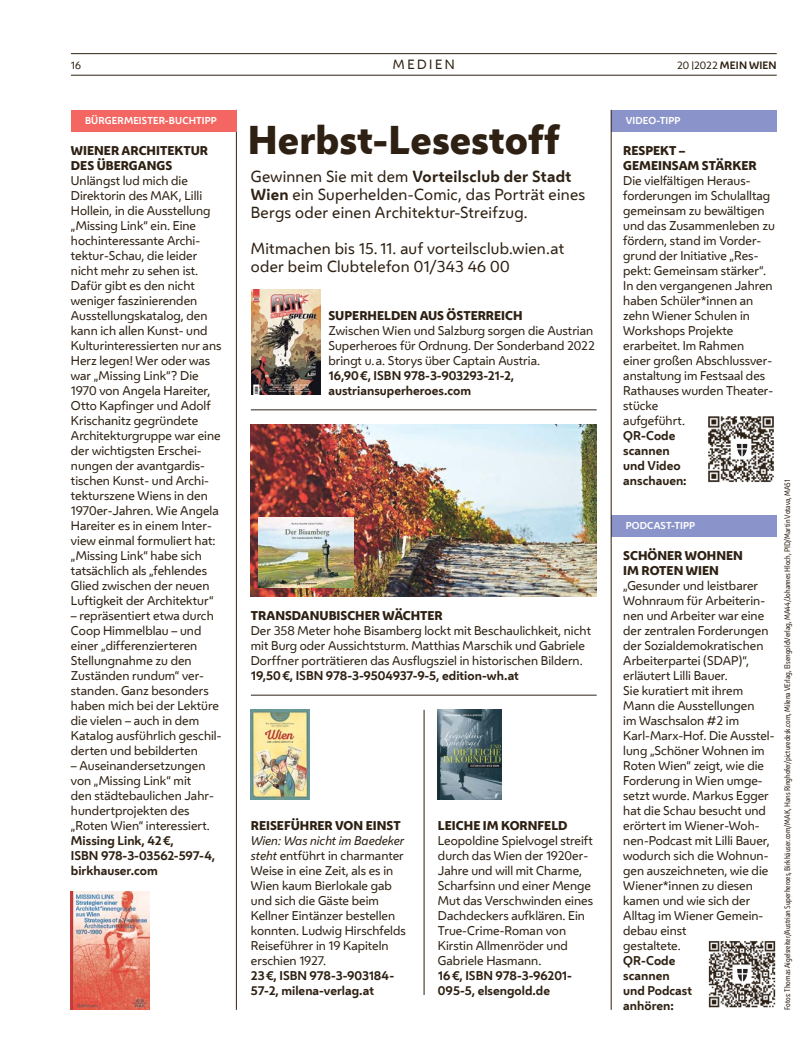
<style>
.page{position:relative;width:798px;height:1063px;background:#fff}
.page>*{position:absolute;margin:0;border:0;box-sizing:border-box;transform-origin:0 0}
.t1{font:800 37.5px "Wiener Melange";color:#2e2113}
.t2{font:15px/18px "Wiener Melange";letter-spacing:.015em;color:#2e2113}
.t3{font:12.5px "Wiener Melange";color:#2e2113}
.Spalte_Infobox_Spalte_Header{font:11.88px/15px "Wiener Melange";color:#2e2113}
.Spalte_Infobox_Spalte_FT{font:11.88px/15px "Wiener Melange";color:#2e2113}
.Spalte_Infobox_Spalte_Header-2{font:700 11.88px/15px "Wiener Melange";color:#2e2113}
.Spalte_Infobox_Spalte_Header-3{font:800 11.88px/15px "Wiener Melange";color:#2e2113}
.Spalte_Infobox_Spalte_Info{font:700 11.88px/15px "Wiener Melange";color:#2e2113}
.t4{font:700 10px "Wiener Melange";letter-spacing:.01em;color:#2e2113}
.t5{font:10px "Wiener Melange";color:#2e2113}
.t6{font:700 9.38px "Wiener Melange";letter-spacing:.015em;color:#fff}
.t7{font:7.5px "Wiener Melange Cd";color:#2e2113}
.s1{font-weight:700}
.s2{font-style:italic}
.s3{font-weight:400}
.s4{font-weight:400;font-size:7.5px}
</style>
<div class="page">
<hr style="left:71px;top:75px;width:705px;height:1px;background:#2e2113">
<hr style="left:71px;top:53px;width:705px;height:1px;background:#2e2113">
<img style="left:251px;top:425px;width:345px;height:171px">
<img style="left:251px;top:290px;width:69px;height:105px">
<hr style="left:251px;top:410px;width:345px;height:1px;background:#2e2113">
<hr style="left:251px;top:695px;width:345px;height:1px;background:#2e2113">
<hr style="left:236px;top:110px;width:1px;height:900px;background:#2e2113">
<div style="left:71px;top:110px;width:165px;height:22px;background:#f46661"></div>
<img style="left:71px;top:892px;width:79px;height:118px">
<img style="left:438px;top:710px;width:63px;height:90px">
<img style="left:251px;top:710px;width:58px;height:90px">
<img style="left:259px;top:518px;width:95px;height:70px">
<hr style="left:423px;top:710px;width:1px;height:285px;background:#2e2113">
<div style="left:611px;top:110px;width:166px;height:22px;background:#8b94ca"></div>
<div style="left:611px;top:515px;width:166px;height:22px;background:#8b94ca"></div>
<hr style="left:610px;top:110px;width:1px;height:900px;background:#2e2113">
<img style="left:708px;top:416px;width:66px;height:67px">
<svg style="left:736px;top:444px;width:11px;height:12px"></svg>
<img style="left:708px;top:941px;width:68px;height:67px">
<svg style="left:736px;top:969px;width:11px;height:12px"></svg>
<p class="t5" style="left:71px;top:58px;width:12px">16</p>
<p class="t3" style="left:393px;top:55px;width:25px">Medien</p>
<p class="t6" style="left:85px;top:113px;width:133px">BÜRGERMEISTER-BUCHTIPP</p>
<h1 class="Spalte_Infobox_Spalte_Header-3" style="left:71px;top:143px;width:139px">WIENER ARCHITEKTUR<br>DES ÜBERGANGS</h1>
<p class="Spalte_Infobox_Spalte_FT" style="left:71px;top:172px;width:152px">Unlängst lud mich die<br>Direktorin des MAK, Lilli<br>Hollein, in die Ausstellung „Missing Link“ ein. Eine hochinteressante Archi&shy;tektur-Schau, die leider nicht mehr zu sehen ist.<br>Dafür gibt es den nicht weniger faszinierenden<br>Ausstellungskatalog, den kann ich allen Kunst- und<br>Kulturinteressierten nur ans<br>Herz legen! Wer oder was war „Missing Link“? Die<br>1970 von Angela Hareiter,<br>Otto Kapfinger und Adolf<br>Krischanitz gegründete<br>Architekturgruppe war eine der wichtigsten Erschei&shy;nungen der avantgardis&shy;tischen Kunst- und Archi&shy;tekturszene Wiens in den<br>1970er-Jahren. Wie Angela<br>Hareiter es in einem Inter&shy;view einmal formuliert hat: „Missing Link“ habe sich tatsächlich als „fehlendes<br>Glied zwischen der neuen<br>Luftigkeit der Architektur“</p>
<p class="Spalte_Infobox_Spalte_FT" style="left:71px;top:607px;width:151px">– repräsentiert etwa durch<br>Coop Himmelblau – und einer „differenzierteren<br>Stellungnahme zu den<br>Zuständen rundum“ ver&shy;standen. Ganz besonders haben mich bei der Lektüre die vielen – auch in dem<br>Katalog ausführlich geschil&shy;derten und bebilderten</p>
<p class="Spalte_Infobox_Spalte_FT" style="left:71px;top:757px;width:144px">– Auseinandersetzungen von „Missing Link“ mit den städtebaulichen Jahr&shy;hundertprojekten des „Roten Wien“ interessiert.</p>
<p class="Spalte_Infobox_Spalte_Info" style="left:71px;top:832px;width:146px">Missing Link, 42€,<br>ISBN 978-3-03562-597-4, birkhauser.com</p>
<p class="t1" style="left:248px;top:114px;width:313px">Herbst-Lesestoff</p>
<p class="t2" style="left:251px;top:167px;width:336px">Gewinnen Sie mit dem <span class="s1">Vorteilsclub der Stadt<br>Wien</span> ein Superhelden-Comic, das Porträt eines<br>Bergs oder einen Architektur-Streifzug.</p>
<p class="t2" style="left:251px;top:239px;width:315px">Mitmachen bis 15. 11. auf vorteilsclub.wien.at</p>
<p class="t2" style="left:251px;top:257px;width:260px">oder beim Clubtelefon 01/343 46 00</p>
<h1 class="Spalte_Infobox_Spalte_Header-3" style="left:328px;top:308px;width:195px">SUPERHELDEN AUS ÖSTERREICH</h1>
<h1 class="Spalte_Infobox_Spalte_Header" style="left:328px;top:322px;width:268px">Zwischen Wien und Salzburg sorgen die Austrian<br>Superheroes für Ordnung. Der Sonderband 2022 bringt u.a. Storys über Captain Austria.</h1>
<h1 class="Spalte_Infobox_Spalte_Header-2" style="left:328px;top:367px;width:187px">16,90€, ISBN 978-3-903293-21-2, austriansuperheroes.com</h1>
<h1 class="Spalte_Infobox_Spalte_Header-3" style="left:251px;top:608px;width:193px">TRANSDANUBISCHER WÄCHTER</h1>
<h1 class="Spalte_Infobox_Spalte_Header" style="left:251px;top:622px;width:341px">Der 358 Meter hohe Bisamberg lockt mit Beschaulichkeit, nicht mit Burg oder Aussichtsturm. Matthias Marschik und Gabriele<br>Dorffner porträtieren das Ausflugsziel in historischen Bildern.</h1>
<h1 class="Spalte_Infobox_Spalte_Header-2" style="left:251px;top:667px;width:269px">19,50€, ISBN 978-3-9504937-9-5, edition-wh.at</h1>
<h1 class="Spalte_Infobox_Spalte_Header-3" style="left:251px;top:818px;width:151px">REISEFÜHRER VON EINST</h1>
<h1 class="Spalte_Infobox_Spalte_Header" style="left:251px;top:832px;width:156px"><span class="s2">Wien: Was nicht im Baedeker steht</span> entführt in charmanter<br>Weise in eine Zeit, als es in<br>Wien kaum Bierlokale gab und sich die Gäste beim<br>Kellner Eintänzer bestellen konnten. Ludwig Hirschfelds<br>Reiseführer in 19 Kapiteln erschien 1927.</h1>
<h1 class="Spalte_Infobox_Spalte_Header-2" style="left:251px;top:967px;width:145px">23€, ISBN 978-3-903184-<br>57-2, milena-verlag.at</h1>
<h1 class="Spalte_Infobox_Spalte_Header-3" style="left:438px;top:818px;width:131px">LEICHE IM KORNFELD</h1>
<h1 class="Spalte_Infobox_Spalte_Header" style="left:438px;top:832px;width:156px">Leopoldine Spielvogel streift durch das Wien der 1920er-<br>Jahre und will mit Charme,<br>Scharfsinn und einer Menge<br>Mut das Verschwinden eines<br>Dachdeckers aufklären. Ein<br>True-Crime-Roman von<br>Kirstin Allmenröder und<br>Gabriele Hasmann.</h1>
<h1 class="Spalte_Infobox_Spalte_Header-2" style="left:438px;top:967px;width:135px">16€, ISBN 978-3-96201-<br>095-5, elsengold.de</h1>
<p class="t4" style="left:676px;top:57px;width:101px"><span class="s3">20</span> <span class="s4">|</span><span class="s3">2022</span> MEIN WIEN</p>
<p class="t6" style="left:625px;top:113px;width:56px">VIDEO-TIPP</p>
<h1 class="Spalte_Infobox_Spalte_Header-3" style="left:623px;top:143px;width:135px">RESPEKT –<br>GEMEINSAM STÄRKER</h1>
<h1 class="Spalte_Infobox_Spalte_Header" style="left:623px;top:172px;width:153px">Die vielfältigen Heraus&shy;forderungen im Schulalltag gemeinsam zu bewältigen und das Zusammenleben zu fördern, stand im Vorder&shy;grund der Initiative „Res&shy;pekt: Gemeinsam stärker“.<br>In den vergangenen Jahren haben Schüler*innen an zehn Wiener Schulen in<br>Workshops Projekte erarbeitet. Im Rahmen<br>einer großen Abschlussver&shy;anstaltung im Festsaal des<br>Rathauses wurden Theater&shy;stücke<br>aufgeführt.</h1>
<h1 class="Spalte_Infobox_Spalte_Header-2" style="left:623px;top:427px;width:65px">QR-Code scannen und Video anschauen:</h1>
<p class="t6" style="left:625px;top:518px;width:71px">PODCAST-TIPP</p>
<h1 class="Spalte_Infobox_Spalte_Header-3" style="left:623px;top:548px;width:121px">SCHÖNER WOHNEN<br>IM ROTEN WIEN</h1>
<h1 class="Spalte_Infobox_Spalte_Header" style="left:623px;top:577px;width:153px">„Gesunder und leistbarer<br>Wohnraum für Arbeiterin&shy;nen und Arbeiter war eine der zentralen Forderungen der Sozialdemokratischen<br>Arbeiterpartei (SDAP)“, erläutert Lilli Bauer.<br>Sie kuratiert mit ihrem<br>Mann die Ausstellungen<br>im Waschsalon #2 im<br>Karl-Marx-Hof. Die Ausstel&shy;lung „Schöner Wohnen im<br>Roten Wien“ zeigt, wie die<br>Forderung in Wien umge&shy;setzt wurde. Markus Egger hat die Schau besucht und erörtert im Wiener-Woh&shy;nen-Podcast mit Lilli Bauer, wodurch sich die Wohnun&shy;gen auszeichneten, wie die<br>Wiener*innen zu diesen kamen und wie sich der<br>Alltag im Wiener Gemein&shy;debau einst<br>gestaltete.</h1>
<p class="Spalte_Infobox_Spalte_Info" style="left:623px;top:952px;width:70px">QR-Code scannen und Podcast anhören:</p>
<p class="t7" style="left:782px;top:1010px;width:532px;rotate:-90deg">Fotos: Thomas Aigelsreiter/Austrian Superheroes, Birkhäuser.com/MAK, Hans Ringhofer/picturedesk.com, Milena VErlag, ElsengoldVerlag, MA44/Johannes Hloch, PID/Martin Votava, MA51</p>
</div>
